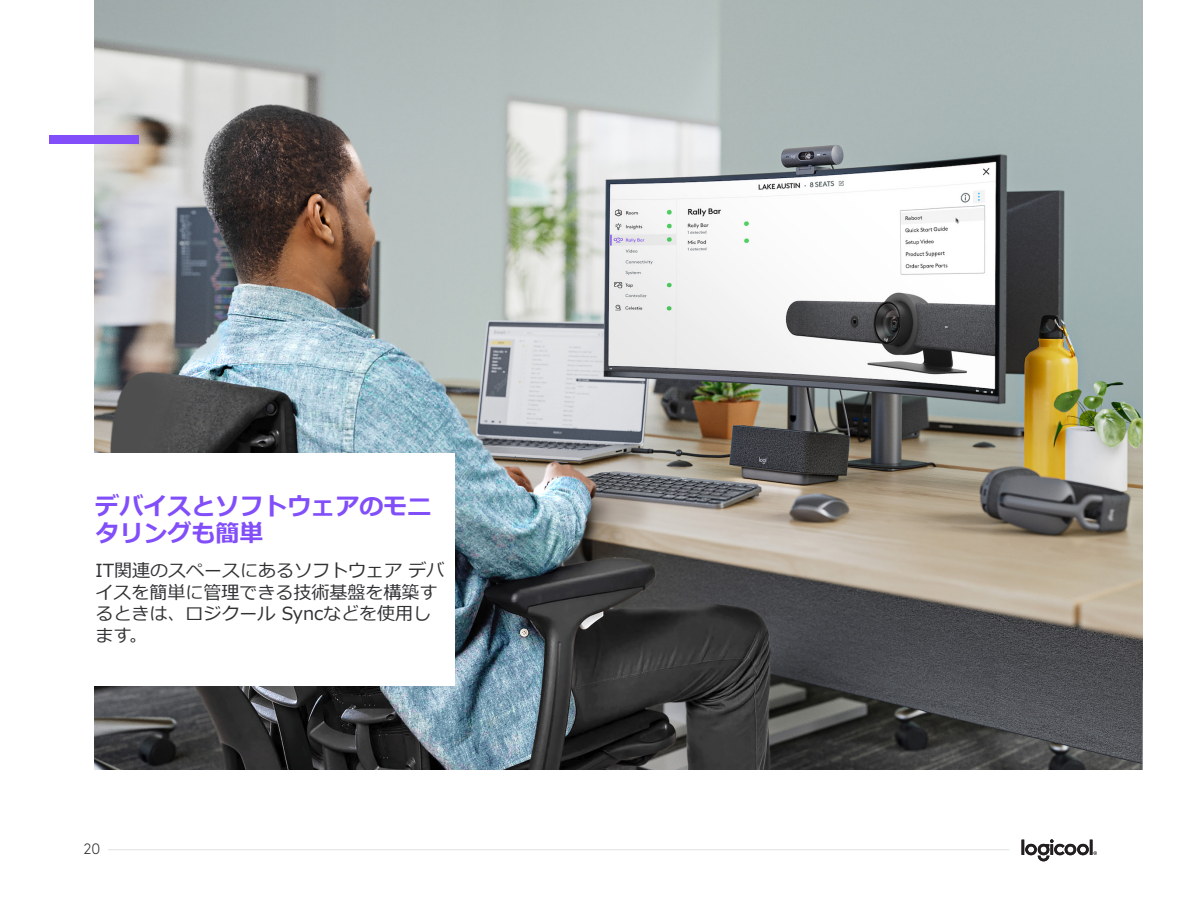
<style>
.page{position:relative;width:1188px;height:918px;background:#fff}
.page>*{position:absolute;margin:0;border:0;box-sizing:border-box;transform-origin:0 0}
.t1{font:700 24px/27px "Meiryo";color:#814efa}
.t2{font:18px/21.6px "Meiryo";color:#2f3132}
.t3{font:300 15px "Brown Pro";color:#2f3132}
</style>
<div class="page">
<img style="left:94px;top:0;width:1049px;height:770px">
<div style="left:0;top:453px;width:454px;height:233px;background:#fff"></div>
<div style="left:50px;top:135px;width:90px;height:9px;background:#814efa"></div>
<hr style="left:108px;top:849px;width:902px;height:1px;background:#e1e2e3">
<svg style="left:1022px;top:839px;width:75px;height:22px"></svg>
<p class="t1" style="left:96px;top:493px;width:338px">デバイスとソフトウェアのモニタリングも簡単</p>
<p class="t2" style="left:96px;top:560px;width:350px">IT関連のスペースにあるソフトウェア デバイスを簡単に管理できる技術基盤を構築するときは、ロジクール Syncなどを使用します。</p>
<p class="t3" style="left:84px;top:838px;width:18px">20</p>
</div>
